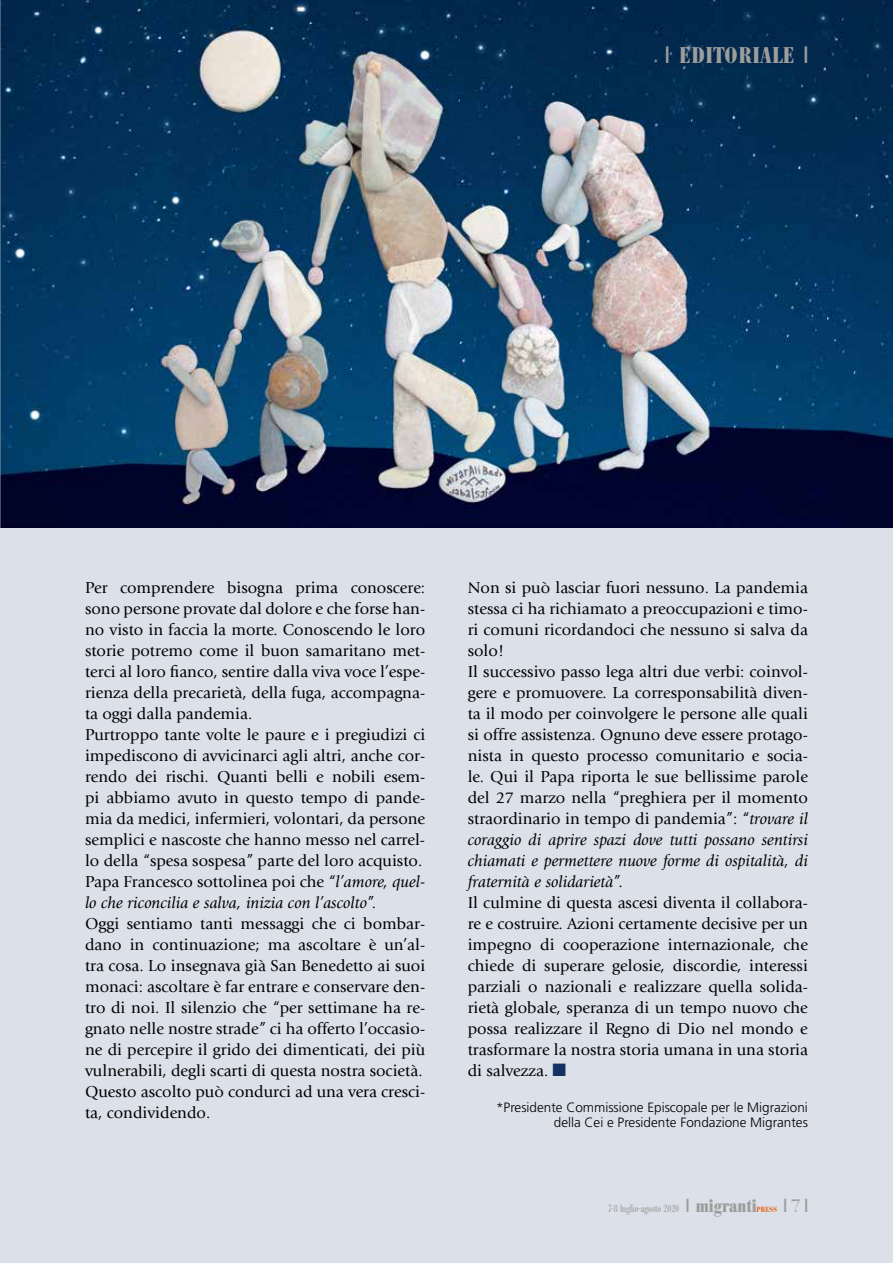
<style>
.page{position:relative;width:893px;height:1263px;background:#dce1e9}
.page>*{position:absolute;margin:0;border:0;box-sizing:border-box;transform-origin:0 0}
.t1{font:700 condensed 22.5px "Bodoni BE";letter-spacing:.02em;color:#9d9d9c}
.t2{font:18px "False Positive BRK";color:#9d9d9c}
.t3{font:16.5px/21px "Giovanni";color:#000}
.t4{font:300 13.5px/15px "Frutiger";color:#000;text-align:right}
.t5{font:condensed 10.5px "Bodoni BE";color:#9d9d9c}
.t6{font:700 condensed 7.5px "Bodoni BE";letter-spacing:.04em;color:#e76d23}
.s1{font-family:"False Positive BRK";font-weight:400;font-stretch:normal}
.s2{font-style:italic}
.s3{color:#133161}
.s4{font-family:"False Positive BRK";font-stretch:normal;font-size:18px}
.s5{font-weight:700;font-size:18px}
.s6{font-family:"Bauer Bodoni Std"}
</style>
<div class="page">
<img style="left:0;top:0;width:893px;height:527px">
<h1 class="t1" style="left:666px;top:43px;width:144px"><span class="s1">1</span> EDITORIALE <span class="s1">1</span></h1>
<p class="t3" style="left:85px;top:577px;width:342px">Per comprendere bisogna prima conoscere: sono persone provate dal dolore e che forse han&shy;no visto in faccia la morte. Conoscendo le loro storie potremo come il buon samaritano met&shy;terci al loro fianco, sentire dalla viva voce l’espe&shy;rienza della precarietà, della fuga, accompagna&shy;ta oggi dalla pandemia.<br>Purtroppo tante volte le paure e i pregiudizi ci impediscono di avvicinarci agli altri, anche cor&shy;rendo dei rischi. Quanti belli e nobili esem&shy;pi abbiamo avuto in questo tempo di pande&shy;mia da medici, infermieri, volontari, da persone semplici e nascoste che hanno messo nel carrel&shy;lo della “spesa sospesa” parte del loro acquisto.<br>Papa Francesco sottolinea poi che “<span class="s2">l’amore, quel&shy;lo che riconcilia e salva, inizia con l’ascolto</span>”.<br>Oggi sentiamo tanti messaggi che ci bombar&shy;dano in continuazione; ma ascoltare è un’al&shy;tra cosa. Lo insegnava già San Benedetto ai suoi monaci: ascoltare è far entrare e conservare den&shy;tro di noi. Il silenzio che “per settimane ha re&shy;gnato nelle nostre strade” ci ha offerto l’occasio&shy;ne di percepire il grido dei dimenticati, dei più vulnerabili, degli scarti di questa nostra società.<br>Questo ascolto può condurci ad una vera cresci&shy;ta, condividendo.</p>
<p class="t3" style="left:468px;top:577px;width:342px">Non si può lasciar fuori nessuno. La pandemia stessa ci ha richiamato a preoccupazioni e timo&shy;ri comuni ricordandoci che nessuno si salva da solo!<br>Il successivo passo lega altri due verbi: coinvol&shy;gere e promuovere. La corresponsabilità diven&shy;ta il modo per coinvolgere le persone alle quali si offre assistenza. Ognuno deve essere protago&shy;nista in questo processo comunitario e socia&shy;le. Qui il Papa riporta le sue bellissime parole del 27 marzo nella “preghiera per il momento straordinario in tempo di pandemia”: “<span class="s2">trovare il coraggio di aprire spazi dove tutti possano sentirsi chiamati e permettere nuove forme di ospitalità, di fraternità e solidarietà</span>”.<br>Il culmine di questa ascesi diventa il collabora&shy;re e costruire. Azioni certamente decisive per un impegno di cooperazione internazionale, che chiede di superare gelosie, discordie, interessi parziali o nazionali e realizzare quella solida&shy;rietà globale, speranza di un tempo nuovo che possa realizzare il Regno di Dio nel mondo e trasformare la nostra storia umana in una storia di salvezza. <span class="s3">■</span></p>
<p class="t4" style="left:496px;top:1099px;width:313px">*Presidente Commissione Episcopale per le Migrazioni della Cei e Presidente Fondazione Migrantes</p>
<p class="t5" style="left:608px;top:1203px;width:150px">7-8 luglio-agosto 2020 <span class="s4">1</span> <span class="s5">migranti</span></p>
<p class="t6" style="left:756px;top:1205px;width:22px">PRESS</p>
<p class="t2" style="left:784px;top:1196px;width:26px">1<span class="s6">7</span>1</p>
</div>
